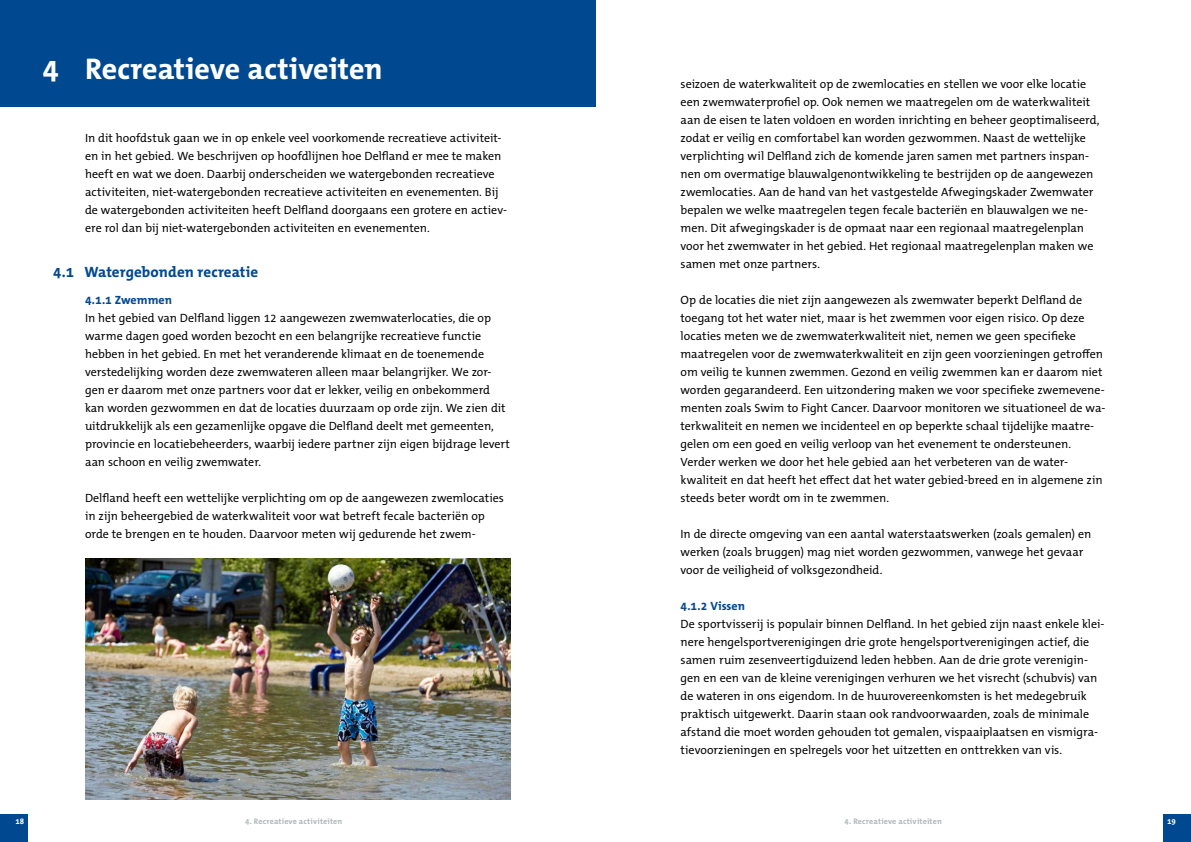
<style>
.page{position:relative;width:1191px;height:842px;background:#fff}
.page>*{position:absolute;margin:0;border:0;box-sizing:border-box;transform-origin:0 0}
.HT_-_Hoofdtitel_lich{font:700 30px "The Mix Office";color:#fff}
.T_-_Titel_lichte_bg{font:700 15px "The Mix Office";letter-spacing:.005em;color:#004990}
.BT_-_Broodtekst_lich{font:12px/18px "The Mix Office";color:#000}
.S_-_Subtitel_lichte{font:700 12px "The Mix Office";letter-spacing:.005em;color:#004990}
.t1{font:700 8px "The Mix Office";letter-spacing:.02em;color:#b2b9bb}
.t2{font:700 8px "The Mix Office";color:#fff}
</style>
<div class="page">
<div style="left:1162px;top:814px;width:29px;height:28px;background:#004990"></div>
<div style="left:0;top:814px;width:28px;height:28px;background:#004990"></div>
<div style="left:0;top:0;width:595px;height:107px;background:#004990"></div>
<img style="left:85px;top:558px;width:425px;height:241px">
<h1 class="HT_-_Hoofdtitel_lich" style="left:43px;top:49px;width:342px">4 Recreatieve activeiten</h1>
<p class="BT_-_Broodtekst_lich" style="left:85px;top:129px;width:423px">In dit hoofdstuk gaan we in op enkele veel voorkomende recreatieve activiteit&shy;en in het gebied. We beschrijven op hoofdlijnen hoe Delfland er mee te maken heeft en wat we doen. Daarbij onderscheiden we watergebonden recreatieve activiteiten, niet-watergebonden recreatieve activiteiten en evenementen. Bij de watergebonden activiteiten heeft Delfland doorgaans een grotere en actiev&shy;ere rol dan bij niet-watergebonden activiteiten en evenementen.</p>
<h2 class="T_-_Titel_lichte_bg" style="left:53px;top:262px;width:206px">4.1 Watergebonden recreatie</h2>
<h3 class="S_-_Subtitel_lichte" style="left:85px;top:292px;width:89px">4.1.1 Zwemmen</h3>
<p class="BT_-_Broodtekst_lich" style="left:85px;top:309px;width:426px">In het gebied van Delfland liggen 12 aangewezen zwemwaterlocaties, die op warme dagen goed worden bezocht en een belangrijke recreatieve functie hebben in het gebied. En met het veranderende klimaat en de toenemende verstedelijking worden deze zwemwateren alleen maar belangrijker. We zor&shy;gen er daarom met onze partners voor dat er lekker, veilig en onbekommerd kan worden gezwommen en dat de locaties duurzaam op orde zijn. We zien dit uitdrukkelijk als een gezamenlijke opgave die Delfland deelt met gemeenten, provincie en locatiebeheerders, waarbij iedere partner zijn eigen bijdrage levert aan schoon en veilig zwemwater.</p>
<p class="BT_-_Broodtekst_lich" style="left:85px;top:489px;width:420px">Delfland heeft een wettelijke verplichting om op de aangewezen zwemlocaties in zijn beheergebied de waterkwaliteit voor wat betreft fecale bacteriën op orde te brengen en te houden. Daarvoor meten wij gedurende het zwem-</p>
<p class="BT_-_Broodtekst_lich" style="left:680px;top:75px;width:420px">seizoen de waterkwaliteit op de zwemlocaties en stellen we voor elke locatie een zwemwaterprofiel op. Ook nemen we maatregelen om de waterkwaliteit aan de eisen te laten voldoen en worden inrichting en beheer geoptimaliseerd, zodat er veilig en comfortabel kan worden gezwommen. Naast de wettelijke verplichting wil Delfland zich de komende jaren samen met partners inspan&shy;nen om overmatige blauwalgenontwikkeling te bestrijden op de aangewezen zwemlocaties. Aan de hand van het vastgestelde Afwegingskader Zwemwater bepalen we welke maatregelen tegen fecale bacteriën en blauwalgen we ne&shy;men. Dit afwegingskader is de opmaat naar een regionaal maatregelenplan voor het zwemwater in het gebied. Het regionaal maatregelenplan maken we samen met onze partners.</p>
<p class="BT_-_Broodtekst_lich" style="left:680px;top:291px;width:426px">Op de locaties die niet zijn aangewezen als zwemwater beperkt Delfland de toegang tot het water niet, maar is het zwemmen voor eigen risico. Op deze locaties meten we de zwemwaterkwaliteit niet, nemen we geen specifieke maatregelen voor de zwemwaterkwaliteit en zijn geen voorzieningen getroffen om veilig te kunnen zwemmen. Gezond en veilig zwemmen kan er daarom niet worden gegarandeerd. Een uitzondering maken we voor specifieke zwemevene&shy;menten zoals Swim to Fight Cancer. Daarvoor monitoren we situationeel de wa&shy;terkwaliteit en nemen we incidenteel en op beperkte schaal tijdelijke maatre&shy;gelen om een goed en veilig verloop van het evenement te ondersteunen.</p>
<p class="BT_-_Broodtekst_lich" style="left:680px;top:453px;width:423px">Verder werken we door het hele gebied aan het verbeteren van de water&shy;kwaliteit en dat heeft het effect dat het water gebied-breed en in algemene zin steeds beter wordt om in te zwemmen.</p>
<p class="BT_-_Broodtekst_lich" style="left:680px;top:525px;width:412px">In de directe omgeving van een aantal waterstaatswerken (zoals gemalen) en werken (zoals bruggen) mag niet worden gezwommen, vanwege het gevaar voor de veiligheid of volksgezondheid.</p>
<h3 class="S_-_Subtitel_lichte" style="left:680px;top:598px;width:66px">4.1.2 Vissen</h3>
<p class="BT_-_Broodtekst_lich" style="left:680px;top:615px;width:425px">De sportvisserij is populair binnen Delfland. In het gebied zijn naast enkele klei&shy;nere hengelsportverenigingen drie grote hengelsportverenigingen actief, die samen ruim zesenveertigduizend leden hebben. Aan de drie grote verenigin&shy;gen en een van de kleine verenigingen verhuren we het visrecht (schubvis) van de wateren in ons eigendom. In de huurovereenkomsten is het medegebruik praktisch uitgewerkt. Daarin staan ook randvoorwaarden, zoals de minimale afstand die moet worden gehouden tot gemalen, vispaaiplaatsen en vismigra&shy;tievoorzieningen en spelregels voor het uitzetten en onttrekken van vis.</p>
<p class="t2" style="left:15px;top:816px;width:10px">18</p>
<p class="t1" style="left:245px;top:816px;width:99px">4. Recreatieve activiteiten</p>
<p class="t1" style="left:844px;top:816px;width:99px">4. Recreatieve activiteiten</p>
<p class="t2" style="left:1167px;top:816px;width:10px">19</p>
</div>
